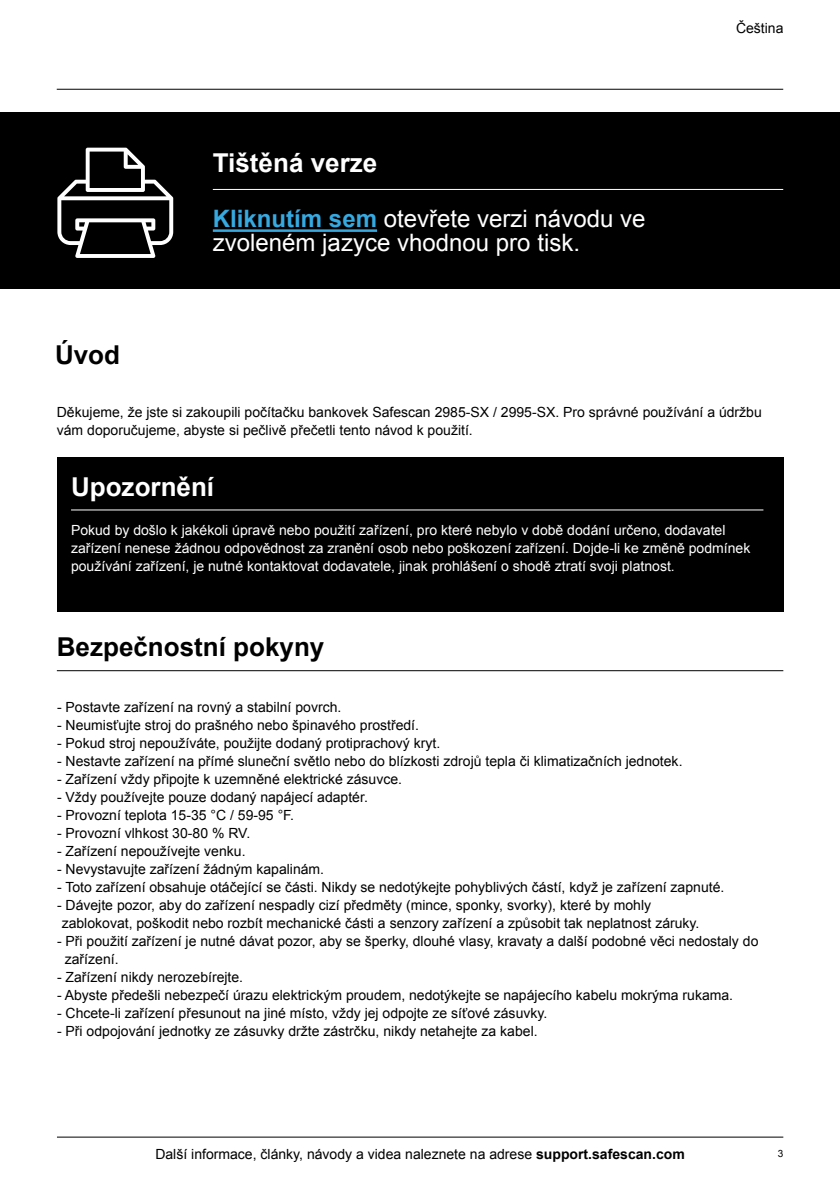
<style>
.page{position:relative;width:840px;height:1191px;background:#fff}
.page>*{position:absolute;margin:0;border:0;box-sizing:border-box;transform-origin:0 0}
.t1{font:700 26px "Arial";color:#000}
.t2{font:700 26px "Arial";color:#fff}
.t3{font:24px/24px "Arial";color:#fff}
.t4{font:14px/18px "Arial";color:#000}
.t5{font:14px/18px "Arial";color:#fff}
.t6{font:10px "Arial";color:#000}
.s1{font-weight:700;color:#36a9e1}
.s2{font-weight:700}
</style>
<div class="page">
<hr style="left:57px;top:1136px;width:725px;height:1px;background:#000">
<hr style="left:57px;top:89px;width:725px;height:1px;background:#000">
<div style="left:57px;top:458px;width:725px;height:154px;background:#000"></div>
<hr style="left:71px;top:509px;width:692px;height:1px;background:#fff">
<hr style="left:57px;top:670px;width:725px;height:1px;background:#000">
<div style="left:0;top:112px;width:839px;height:177px;background:#000"></div>
<hr style="left:213px;top:189px;width:569px;height:1px;background:#fff">
<hr style="left:213px;top:229px;width:164px;height:3px;background:#36a9e1">
<svg style="left:57px;top:148px;width:116px;height:110px"></svg>
<h1 class="t1" style="left:55px;top:338px;width:66px">Úvod</h1>
<h1 class="t2" style="left:213px;top:146px;width:166px">Tištěná verze</h1>
<h2 class="t3" style="left:213px;top:206px;width:434px"><span class="s1">Kliknutím sem</span> otevřete verzi návodu ve zvoleném jazyce vhodnou pro tisk.</h2>
<p class="t4" style="left:735px;top:20px;width:49px">Čeština</p>
<p class="t4" style="left:57px;top:403px;width:706px">Děkujeme, že jste si zakoupili počítačku bankovek Safescan 2985-SX / 2995-SX. Pro správné používání a údržbu vám doporučujeme, abyste si pečlivě přečetli tento návod k použití.</p>
<h1 class="t2" style="left:71px;top:470px;width:145px">Upozornění</h1>
<p class="t5" style="left:71px;top:521px;width:680px">Pokud by došlo k jakékoli úpravě nebo použití zařízení, pro které nebylo v době dodání určeno, dodavatel zařízení nenese žádnou odpovědnost za zranění osob nebo poškození zařízení. Dojde-li ke změně podmínek používání zařízení, je nutné kontaktovat dodavatele, jinak prohlášení o shodě ztratí svoji platnost.</p>
<h1 class="t1" style="left:57px;top:630px;width:269px">Bezpečnostní pokyny</h1>
<p class="t4" style="left:57px;top:698px;width:286px">- Postavte zařízení na rovný a stabilní povrch.</p>
<p class="t4" style="left:57px;top:716px;width:363px">- Neumisťujte stroj do prašného nebo špinavého prostředí.</p>
<p class="t4" style="left:57px;top:734px;width:384px">- Pokud stroj nepoužíváte, použijte dodaný protiprachový kryt.</p>
<p class="t4" style="left:57px;top:752px;width:626px">- Nestavte zařízení na přímé sluneční světlo nebo do blízkosti zdrojů tepla či klimatizačních jednotek.</p>
<p class="t4" style="left:57px;top:770px;width:346px">- Zařízení vždy připojte k uzemněné elektrické zásuvce.</p>
<p class="t4" style="left:57px;top:788px;width:312px">- Vždy používejte pouze dodaný napájecí adaptér.</p>
<p class="t4" style="left:57px;top:806px;width:238px">- Provozní teplota 15-35 °C / 59-95 °F.</p>
<p class="t4" style="left:57px;top:824px;width:194px">- Provozní vlhkost 30-80 % RV.</p>
<p class="t4" style="left:57px;top:842px;width:190px">- Zařízení nepoužívejte venku.</p>
<p class="t4" style="left:57px;top:860px;width:268px">- Nevystavujte zařízení žádným kapalinám.</p>
<p class="t4" style="left:57px;top:878px;width:668px">- Toto zařízení obsahuje otáčející se části. Nikdy se nedotýkejte pohyblivých částí, když je zařízení zapnuté.</p>
<p class="t4" style="left:62px;top:896px;width:639px;text-indent:-5px">- Dávejte pozor, aby do zařízení nespadly cizí předměty (mince, sponky, svorky), které by mohly zablokovat, poškodit nebo rozbít mechanické části a senzory zařízení a způsobit tak neplatnost záruky.</p>
<p class="t4" style="left:65px;top:932px;width:694px;text-indent:-8px">- Při použití zařízení je nutné dávat pozor, aby se šperky, dlouhé vlasy, kravaty a další podobné věci nedostaly do zařízení.</p>
<p class="t4" style="left:57px;top:968px;width:187px">- Zařízení nikdy nerozebírejte.</p>
<p class="t4" style="left:57px;top:986px;width:677px">- Abyste předešli nebezpečí úrazu elektrickým proudem, nedotýkejte se napájecího kabelu mokrýma rukama.</p>
<p class="t4" style="left:57px;top:1004px;width:491px">- Chcete-li zařízení přesunout na jiné místo, vždy jej odpojte ze síťové zásuvky.</p>
<p class="t4" style="left:57px;top:1022px;width:482px">- Při odpojování jednotky ze zásuvky držte zástrčku, nikdy netahejte za kabel.</p>
<p class="t4" style="left:155px;top:1145px;width:530px">Další informace, články, návody a videa naleznete na adrese <span class="s2">support.safescan.com</span></p>
<p class="t6" style="left:777px;top:1147px;width:7px">3</p>
</div>
